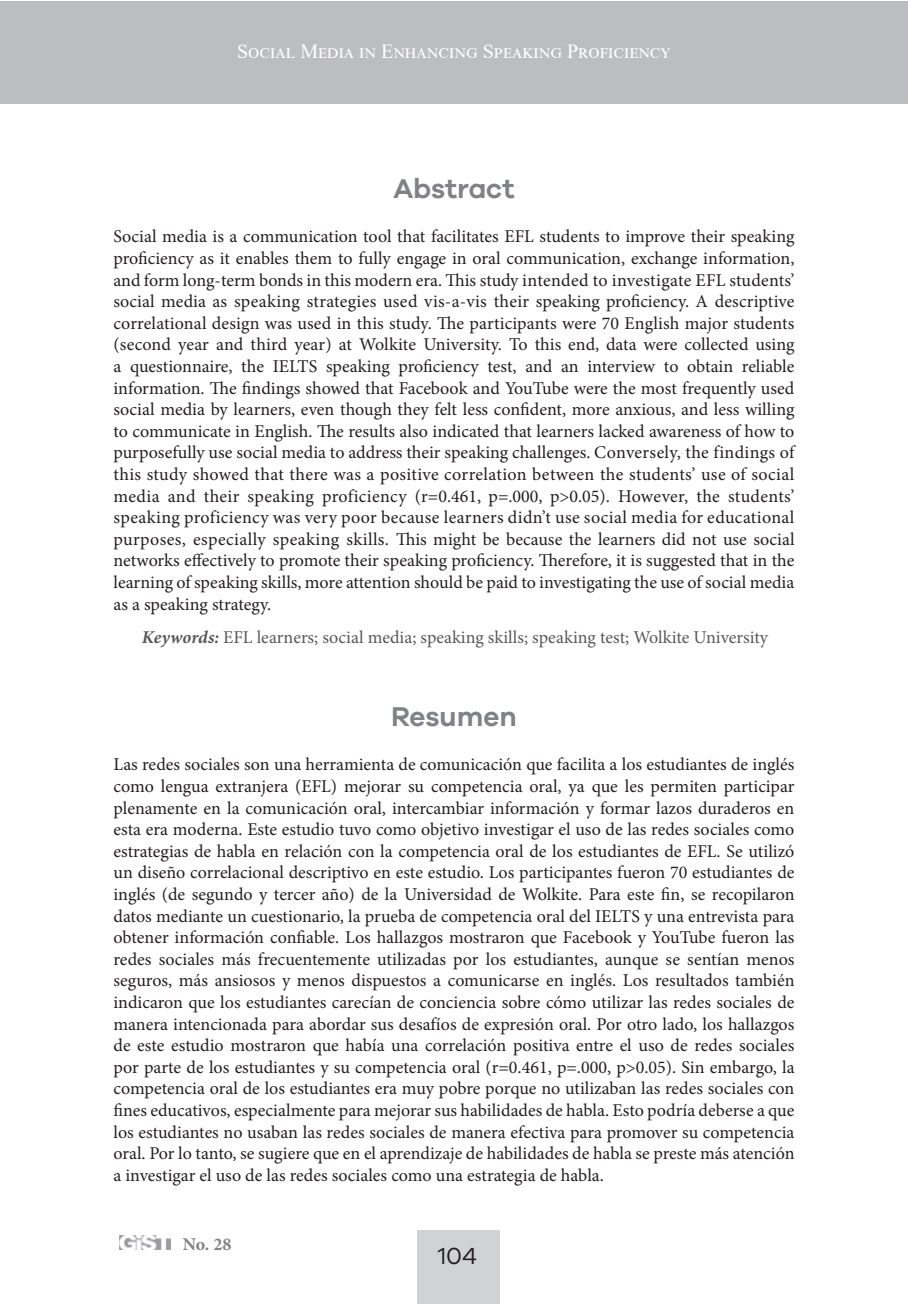
<style>
.page{position:relative;width:908px;height:1304px;background:#fff}
.page>*{position:absolute;margin:0;border:0;box-sizing:border-box;transform-origin:0 0}
.t1{font:600 28px "Galano Grotesque";color:#808285}
.t2{font:24px "Galano Grotesque";color:#231f20}
.t3{font:20px "Times New Roman";letter-spacing:.065em;color:#fff}
.t4{font:18px/21.6px "Minion Pro";letter-spacing:.005em;color:#231f20;text-align:justify}
.t5{font:18px "Minion Pro";color:#57585a}
.t6{font:700 18px "Minion Pro";color:#808285}
.s1{font-weight:700;font-style:italic}
</style>
<div class="page">
<div style="left:417px;top:1230px;width:82px;height:74px;background:#d1d2d4"></div>
<img style="left:120px;top:1236px;width:51px;height:13px">
<div style="left:0;top:1px;width:907px;height:102px;background:#bcbdc0"></div>
<p class="t3" style="left:237px;top:37px;width:435px">Social Media in Enhancing Speaking Proficiency</p>
<h1 class="t1" style="left:393px;top:172px;width:122px">Abstract</h1>
<p class="t4" style="left:113px;top:226px;width:682px">Social media is a communication tool that facilitates EFL students to improve their speaking proficiency as it enables them to fully engage in oral communication, exchange information, and form long-term bonds in this modern era. This study intended to investigate EFL students’ social media as speaking strategies used vis-a-vis their speaking proficiency. A descriptive correlational design was used in this study. The participants were 70 English major students (second year and third year) at Wolkite University. To this end, data were collected using a questionnaire, the IELTS speaking proficiency test, and an interview to obtain reliable information. The findings showed that Facebook and YouTube were the most frequently used social media by learners, even though they felt less confident, more anxious, and less willing to communicate in English. The results also indicated that learners lacked awareness of how to purposefully use social media to address their speaking challenges. Conversely, the findings of this study showed that there was a positive correlation between the students’ use of social media and their speaking proficiency (r=0.461, p=.000, p&gt;0.05). However, the students’ speaking proficiency was very poor because learners didn’t use social media for educational purposes, especially speaking skills. This might be because the learners did not use social networks effectively to promote their speaking proficiency. Therefore, it is suggested that in the learning of speaking skills, more attention should be paid to investigating the use of social media as a speaking strategy.</p>
<p class="t5" style="left:142px;top:625px;width:627px"><span class="s1">Keywords:</span> EFL learners; social media; speaking skills; speaking test; Wolkite University</p>
<h1 class="t1" style="left:391px;top:700px;width:127px">Resumen</h1>
<p class="t4" style="left:113px;top:754px;width:682px">Las redes sociales son una herramienta de comunicación que facilita a los estudiantes de inglés como lengua extranjera (EFL) mejorar su competencia oral, ya que les permiten participar plenamente en la comunicación oral, intercambiar información y formar lazos duraderos en esta era moderna. Este estudio tuvo como objetivo investigar el uso de las redes sociales como estrategias de habla en relación con la competencia oral de los estudiantes de EFL. Se utilizó un diseño correlacional descriptivo en este estudio. Los participantes fueron 70 estudiantes de inglés (de segundo y tercer año) de la Universidad de Wolkite. Para este fin, se recopilaron datos mediante un cuestionario, la prueba de competencia oral del IELTS y una entrevista para obtener información confiable. Los hallazgos mostraron que Facebook y YouTube fueron las redes sociales más frecuentemente utilizadas por los estudiantes, aunque se sentían menos seguros, más ansiosos y menos dispuestos a comunicarse en inglés. Los resultados también indicaron que los estudiantes carecían de conciencia sobre cómo utilizar las redes sociales de manera intencionada para abordar sus desafíos de expresión oral. Por otro lado, los hallazgos de este estudio mostraron que había una correlación positiva entre el uso de redes sociales por parte de los estudiantes y su competencia oral (r=0.461, p=.000, p&gt;0.05). Sin embargo, la competencia oral de los estudiantes era muy pobre porque no utilizaban las redes sociales con fines educativos, especialmente para mejorar sus habilidades de habla. Esto podría deberse a que los estudiantes no usaban las redes sociales de manera efectiva para promover su competencia oral. Por lo tanto, se sugiere que en el aprendizaje de habilidades de habla se preste más atención a investigar el uso de las redes sociales como una estrategia de habla.</p>
<p class="t6" style="left:183px;top:1232px;width:50px">No. 28</p>
<h2 class="t2" style="left:437px;top:1242px;width:41px">104</h2>
</div>
